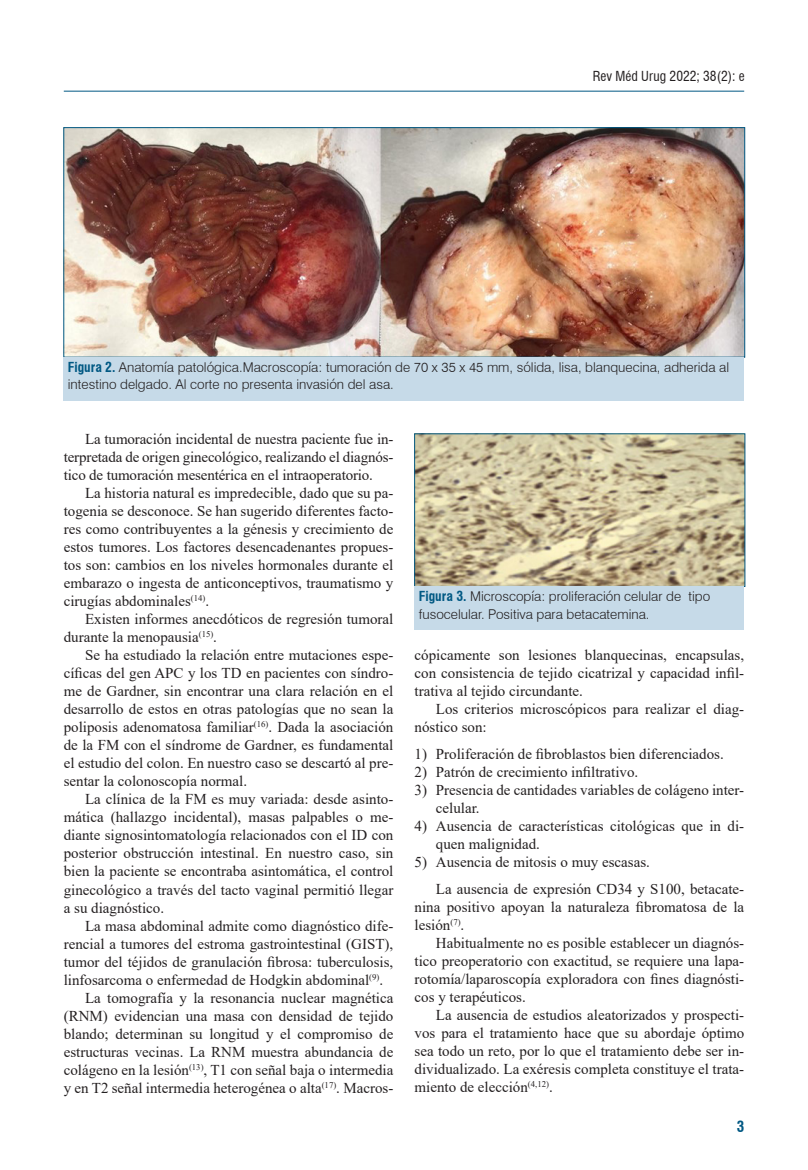
<style>
.page{position:relative;width:808px;height:1170px;background:#fff}
.page>*{position:absolute;margin:0;border:0;box-sizing:border-box;transform-origin:0 0}
.parrafo_frances{font:15px/18px "Times New Roman";color:#231f20;text-align:justify}
.t1{font:700 condensed 15px "Swiss 721 BT";color:#005883}
.t2{font:300 13.5px/17.5px "Swiss 721 BT";color:#231f20}
.t3{font:condensed 13.5px "Swiss 721 BT";color:#231f20}
.s1{font-weight:700;font-stretch:condensed;color:#005883}
</style>
<div class="page">
<hr style="left:64px;top:91px;width:680px;height:1px;background:#005883">
<img style="left:66px;top:129px;width:677px;height:226px">
<div style="left:64px;top:127px;width:681px;height:230px;border:1px solid #005883"></div>
<div style="left:64px;top:357px;width:680px;height:44px;background:#c6dae8"></div>
<img style="left:416px;top:435px;width:327px;height:149px">
<div style="left:415px;top:586px;width:329px;height:44px;background:#c6dae8"></div>
<p class="t3" style="left:593px;top:68px;width:153px">Rev Méd Urug 2022; 38(2): e</p>
<p class="t2" style="left:68px;top:358px;width:663px"><span class="s1">Figura 2.</span> Anatomía patológica.Macroscopía: tumoración de 70 x 35 x 45 mm, sólida, lisa, blanquecina, adherida al intestino delgado. Al corte no presenta invasión del asa.</p>
<p class="parrafo_frances" style="left:64px;top:429px;width:331px;text-indent:21px">La tumoración incidental de nuestra paciente fue in&shy;terpretada de origen ginecológico, realizando el diagnós&shy;tico de tumoración mesentérica en el intraoperatorio.</p>
<p class="parrafo_frances" style="left:64px;top:483px;width:331px;text-indent:21px">La historia natural es impredecible, dado que su pa&shy;togenia se desconoce. Se han sugerido diferentes facto&shy;res como contribuyentes a la génesis y crecimiento de estos tumores. Los factores desencadenantes propues&shy;tos son: cambios en los niveles hormonales durante el embarazo o ingesta de anticonceptivos, traumatismo y cirugías abdominales<sup>(14)</sup>.</p>
<p class="parrafo_frances" style="left:64px;top:609px;width:331px;text-indent:21px">Existen informes anecdóticos de regresión tumoral durante la menopausia<sup>(15)</sup>.</p>
<p class="parrafo_frances" style="left:64px;top:645px;width:331px;text-indent:21px">Se ha estudiado la relación entre mutaciones espe&shy;cíficas del gen APC y los TD en pacientes con síndro&shy;me de Gardner, sin encontrar una clara relación en el desarrollo de estos en otras patologías que no sean la poliposis adenomatosa familiar<sup>(16)</sup>. Dada la asociación de la FM con el síndrome de Gardner, es fundamental el estudio del colon. En nuestro caso se descartó al pre&shy;sentar la colonoscopía normal.</p>
<p class="parrafo_frances" style="left:64px;top:789px;width:331px;text-indent:21px">La clínica de la FM es muy variada: desde asinto&shy;mática (hallazgo incidental), masas palpables o me&shy;diante signosintomatología relacionados con el ID con posterior obstrucción intestinal. En nuestro caso, sin bien la paciente se encontraba asintomática, el control ginecológico a través del tacto vaginal permitió llegar a su diagnóstico.</p>
<p class="parrafo_frances" style="left:64px;top:915px;width:331px;text-indent:21px">La masa abdominal admite como diagnóstico dife&shy;rencial a tumores del estroma gastrointestinal (GIST), tumor del téjidos de granulación fibrosa: tuberculosis, linfosarcoma o enfermedad de Hodgkin abdominal<sup>(9)</sup>.</p>
<p class="parrafo_frances" style="left:64px;top:987px;width:331px;text-indent:21px">La tomografía y la resonancia nuclear magnética (RNM) evidencian una masa con densidad de tejido blando; determinan su longitud y el compromiso de estructuras vecinas. La RNM muestra abundancia de colágeno en la lesión<sup>(13)</sup>, T1 con señal baja o intermedia y en T2 señal intermedia heterogénea o alta<sup>(17)</sup>. Macros-</p>
<p class="t2" style="left:419px;top:587px;width:293px"><span class="s1">Figura 3.</span> Microscopía: proliferación celular de tipo fusocelular. Positiva para betacatemina.</p>
<p class="parrafo_frances" style="left:415px;top:645px;width:331px">cópicamente son lesiones blanquecinas, encapsulas, con consistencia de tejido cicatrizal y capacidad infil&shy;trativa al tejido circundante.</p>
<p class="parrafo_frances" style="left:415px;top:699px;width:331px;text-indent:21px">Los criterios microscópicos para realizar el diag&shy;nóstico son:</p>
<p class="parrafo_frances" style="left:415px;top:744px;width:311px">1) Proliferación de fibroblastos bien diferenciados.</p>
<p class="parrafo_frances" style="left:415px;top:762px;width:225px">2) Patrón de crecimiento infiltrativo.</p>
<p class="parrafo_frances" style="left:436px;top:780px;width:310px;text-indent:-21px">3) Presencia de cantidades variables de colágeno inter&shy;celular.</p>
<p class="parrafo_frances" style="left:436px;top:816px;width:310px;text-indent:-21px">4) Ausencia de características citológicas que in di&shy;quen malignidad.</p>
<p class="parrafo_frances" style="left:415px;top:852px;width:237px">5) Ausencia de mitosis o muy escasas.</p>
<p class="parrafo_frances" style="left:415px;top:878px;width:331px;text-indent:21px">La ausencia de expresión CD34 y S100, betacate&shy;nina positivo apoyan la naturaleza fibromatosa de la lesión<sup>(7)</sup>.</p>
<p class="parrafo_frances" style="left:415px;top:932px;width:331px;text-indent:21px">Habitualmente no es posible establecer un diagnós&shy;tico preoperatorio con exactitud, se requiere una lapa&shy;rotomía/laparoscopía exploradora con fines diagnósti&shy;cos y terapéuticos.</p>
<p class="parrafo_frances" style="left:415px;top:1004px;width:331px;text-indent:21px">La ausencia de estudios aleatorizados y prospecti&shy;vos para el tratamiento hace que su abordaje óptimo sea todo un reto, por lo que el tratamiento debe ser in&shy;dividualizado. La exéresis completa constituye el trata&shy;miento de elección<sup>(4,12)</sup>.</p>
<p class="t1" style="left:737px;top:1116px;width:9px">3</p>
</div>
